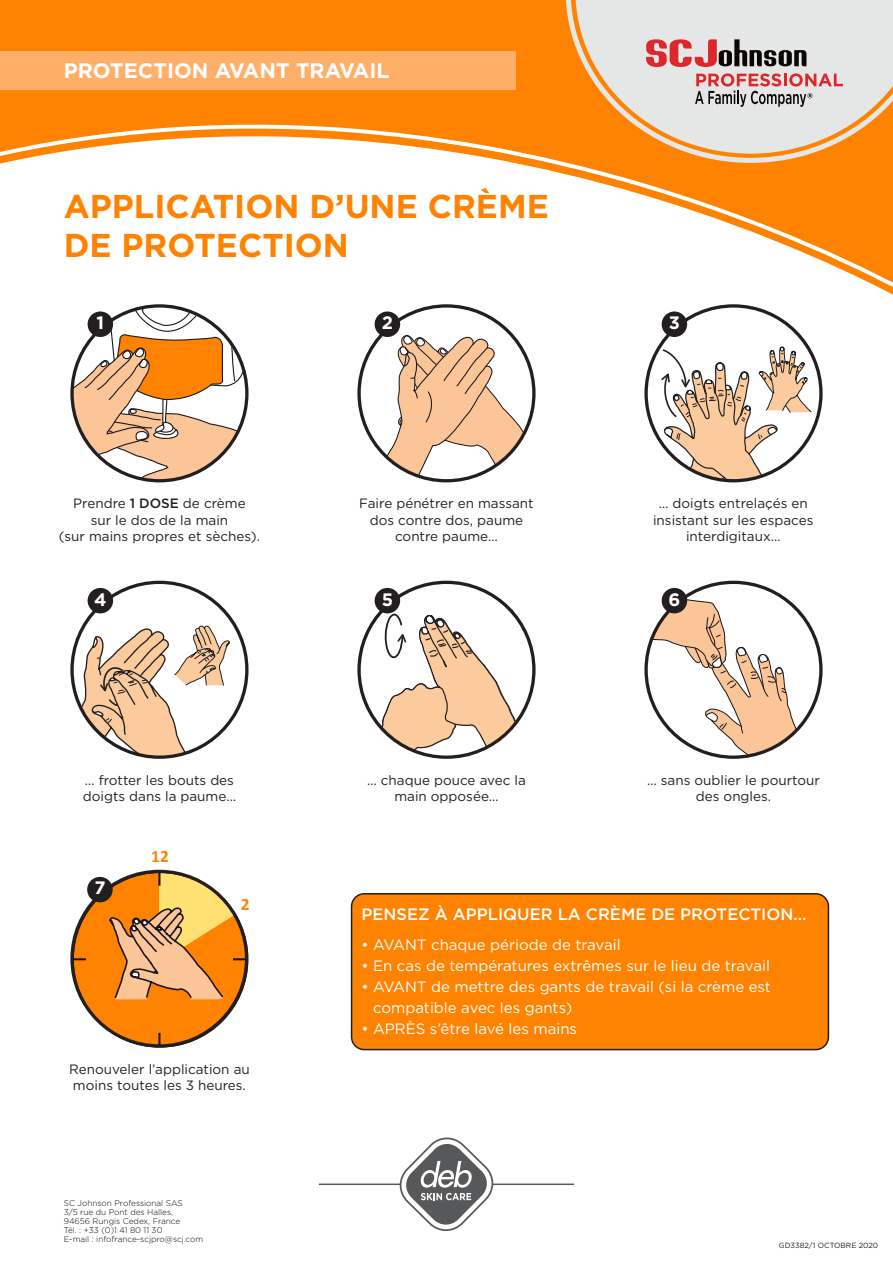
<style>
.page{position:relative;width:893px;height:1263px;background:#fff}
.page>*{position:absolute;margin:0;border:0;box-sizing:border-box;transform-origin:0 0}
.t1{font:700 33px/39.6px "Gotham";color:#ff8200}
.t2{font:700 21px "Gotham";color:#fff}
.t3{font:700 18px "Gotham";color:#fff}
.t4{font:700 17.4px "Calibri";color:#ff8200}
.t5{font:500 16.5px "Gotham";color:#fff}
.t6{font:15px/21px "Gotham";color:#fff}
.t7{font:13.5px/16.2px "Gotham";color:#231f20;text-align:center}
._07_Prokyon_7_9{font:300 8.25px/9px "Gotham";color:#0a0604}
.t8{font:7.5px "Gotham";color:#231f20}
.s1{font-weight:500}
</style>
<div class="page">
<div style="left:0;top:0;width:566px;height:119px;background:#ff8200"></div>
<svg style="left:0;top:119px;width:893px;height:176px"></svg>
<svg style="left:566px;top:0;width:327px;height:163px;background:#fa9224"></svg>
<svg style="left:575px;top:0;width:318px;height:154px;background:#ead2b8"></svg>
<svg style="left:646px;top:39px;width:161px;height:28px;background:#b28687"></svg>
<svg style="left:695px;top:73px;width:148px;height:34px;background:#cbabac"></svg>
<div style="left:0;top:51px;width:515px;height:38px;background:#ffaf68"></div>
<div style="left:352px;top:894px;width:476px;height:155px;background:#ff8200;border-radius:13px"></div>
<div style="left:351px;top:893px;width:478px;height:157px;border:2px solid #231f20;border-radius:13px"></div>
<svg style="left:72px;top:307px;width:173px;height:174px"></svg>
<svg style="left:72px;top:620px;width:158px;height:137px"></svg>
<div style="left:72px;top:871px;width:175px;height:175px;background:#ff8200;border-radius:50%"></div>
<svg style="left:158px;top:1033px;width:2px;height:10px"></svg>
<svg style="left:109px;top:872px;width:138px;height:137px"></svg>
<svg style="left:74px;top:958px;width:12px;height:2px"></svg>
<svg style="left:361px;top:335px;width:171px;height:146px"></svg>
<svg style="left:361px;top:595px;width:171px;height:162px"></svg>
<svg style="left:660px;top:319px;width:152px;height:162px"></svg>
<svg style="left:649px;top:596px;width:164px;height:161px"></svg>
<div style="left:88px;top:311px;width:25px;height:26px;background:#231f20;border-radius:50%"></div>
<div style="left:88px;top:588px;width:25px;height:25px;background:#231f20;border-radius:50%"></div>
<div style="left:87px;top:877px;width:26px;height:25px;background:#231f20;border-radius:50%"></div>
<div style="left:375px;top:311px;width:25px;height:26px;background:#231f20;border-radius:50%"></div>
<div style="left:375px;top:588px;width:25px;height:25px;background:#231f20;border-radius:50%"></div>
<div style="left:662px;top:311px;width:25px;height:26px;background:#231f20;border-radius:50%"></div>
<div style="left:662px;top:588px;width:25px;height:25px;background:#231f20;border-radius:50%"></div>
<hr style="left:319px;top:1183px;width:255px;height:2px;background:#57585a">
<svg style="left:400px;top:1137px;width:93px;height:94px"></svg>
<p class="t2" style="left:64px;top:57px;width:327px">PROTECTION AVANT TRAVAIL</p>
<p class="t1" style="left:64px;top:186px;width:486px">APPLICATION D’UNE CRÈME<br>DE PROTECTION</p>
<p class="t3" style="left:97px;top:311px;width:9px">1</p>
<p class="t3" style="left:382px;top:311px;width:13px">2</p>
<p class="t3" style="left:669px;top:311px;width:13px">3</p>
<p class="t7" style="left:59px;top:495px;width:203px">Prendre <span class="s1">1 DOSE</span> de crème<br>sur le dos de la main<br>(sur mains propres et sèches).</p>
<p class="t7" style="left:359px;top:495px;width:176px">Faire pénétrer en massant dos contre dos, paume contre paume…</p>
<p class="t7" style="left:653px;top:495px;width:162px">… doigts entrelaçés en insistant sur les espaces interdigitaux…</p>
<p class="t3" style="left:94px;top:587px;width:14px">4</p>
<p class="t3" style="left:382px;top:587px;width:13px">5</p>
<p class="t3" style="left:668px;top:587px;width:13px">6</p>
<p class="t7" style="left:83px;top:771px;width:155px;text-align:left">… frotter les bouts des doigts dans la paume…</p>
<p class="t7" style="left:367px;top:771px;width:160px">… chaque pouce avec la main opposée…</p>
<p class="t7" style="left:647px;top:771px;width:174px">… sans oublier le pourtour des ongles.</p>
<p class="t4" style="left:151px;top:845px;width:19px">12</p>
<p class="t3" style="left:94px;top:876px;width:13px">7</p>
<p class="t4" style="left:241px;top:893px;width:10px">2</p>
<p class="t7" style="left:69px;top:1061px;width:182px;text-align:left">Renouveler l’application au moins toutes les 3 heures.</p>
<p class="_07_Prokyon_7_9" style="left:64px;top:1198px;width:120px">SC Johnson Professional SAS</p>
<p class="_07_Prokyon_7_9" style="left:64px;top:1207px;width:118px">3/5 rue du Pont des Halles,<br>94656 Rungis Cedex, France</p>
<p class="_07_Prokyon_7_9" style="left:64px;top:1225px;width:141px">Tél. : +33 (0)1 41 80 11 30<br>E-mail : infofrance-scjpro@scj.com</p>
<p class="t5" style="left:361px;top:903px;width:447px">PENSEZ À APPLIQUER LA CRÈME DE PROTECTION…</p>
<p class="t6" style="left:361px;top:933px;width:261px">• AVANT chaque période de travail</p>
<p class="t6" style="left:361px;top:954px;width:410px">• En cas de températures extrêmes sur le lieu de travail</p>
<p class="t6" style="left:373px;top:975px;width:399px;text-indent:-12px">• AVANT de mettre des gants de travail (si la crème est compatible avec les gants)</p>
<p class="t6" style="left:361px;top:1017px;width:217px">• APRÈS s’être lavé les mains</p>
<p class="t8" style="left:779px;top:1240px;width:101px">GD3382/1 OCTOBRE 2020</p>
</div>
